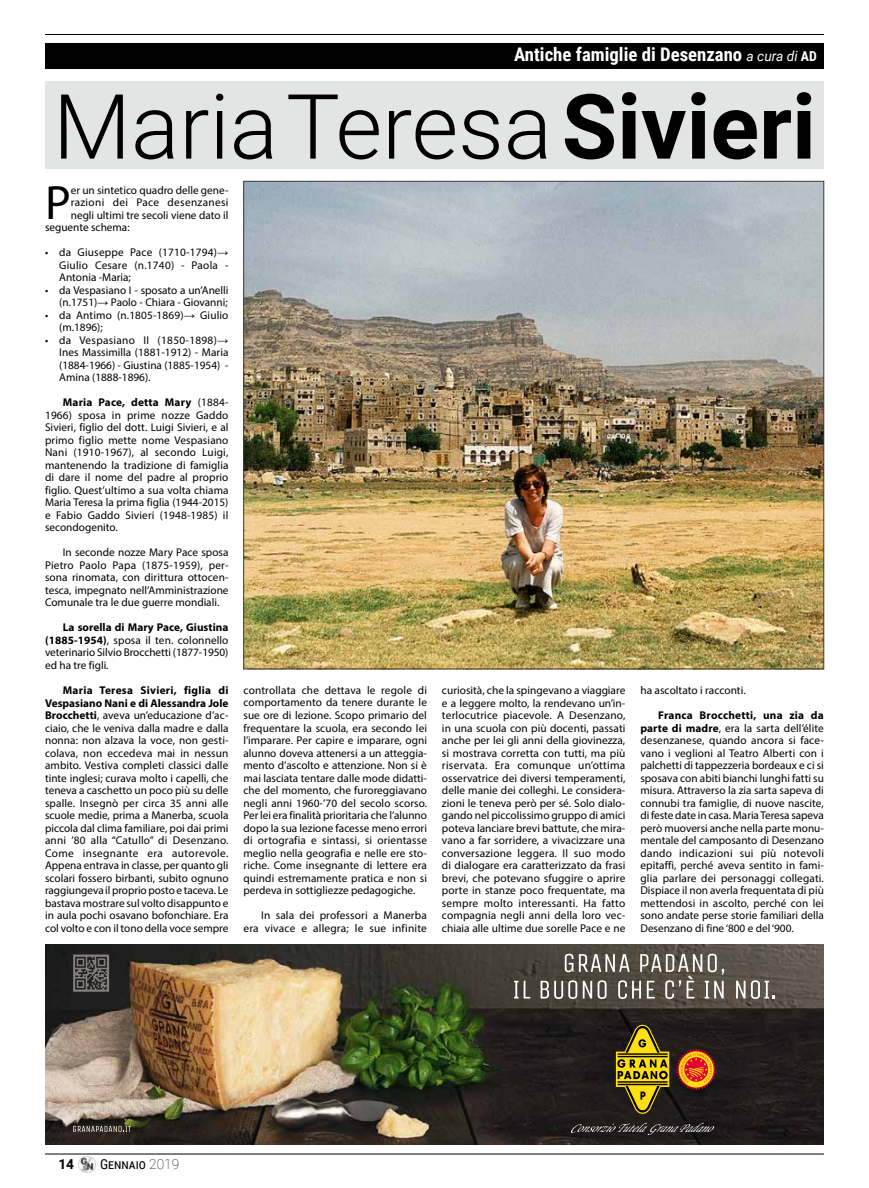
<style>
.page{position:relative;width:869px;height:1188px;background:#fff}
.page>*{position:absolute;margin:0;border:0;box-sizing:border-box;transform-origin:0 0}
.t1{font:300 90px "Roboto";color:#000}
.t2{font:48.38px "Myriad Pro";color:#000}
.t3{font:700 18.75px "Roboto Condensed";color:#fff}
.t4{font:13.75px "Roboto Condensed";color:#000}
.t5{font:700 13.75px "Roboto";color:#000}
.t6{font:11.25px/12.5px "Myriad Pro";color:#000;text-align:justify}
.t7{font:11.25px "Myriad Pro";letter-spacing:.03em;color:#000}
.s1{font-family:"Roboto";font-weight:400;font-style:italic;font-size:13.75px}
.s2{font-size:13.75px}
.s3{font-weight:700}
.s4{font-family:"Arial"}
.s5{font-family:"Roboto";font-weight:100}
</style>
<div class="page">
<hr style="left:45px;top:34px;width:778px;height:1px;background:#000">
<hr style="left:45px;top:1153px;width:778px;height:1px;background:#000">
<img style="left:79px;top:1156px;width:17px;height:16px">
<img style="left:45px;top:944px;width:778px;height:200px">
<img style="left:73px;top:954px;width:36px;height:37px">
<svg style="left:514px;top:980px;width:16px;height:18px"></svg>
<svg style="left:540px;top:980px;width:8px;height:18px"></svg>
<svg style="left:554px;top:953px;width:169px;height:45px;background:#757068"></svg>
<svg style="left:735px;top:980px;width:39px;height:18px"></svg>
<svg style="left:73px;top:1125px;width:58px;height:6px"></svg>
<svg style="left:570px;top:1122px;width:143px;height:12px;background:#413d3d"></svg>
<svg style="left:615px;top:1024px;width:54px;height:89px;background:#7a6911"></svg>
<svg style="left:676px;top:1048px;width:39px;height:41px;background:#b5571e"></svg>
<div style="left:45px;top:43px;width:778px;height:25px;background:#000"></div>
<img style="left:245px;top:183px;width:576px;height:483px">
<div style="left:45px;top:81px;width:778px;height:87px;background:#e3e4e4"></div>
<h3 class="t3" style="left:514px;top:41px;width:304px">Antiche famiglie di Desenzano <span class="s1">a cura di</span> <span class="s2">AD</span></h3>
<h1 class="t1" style="left:53px;top:63px;width:764px">Maria Teresa <span class="s3">Sivieri</span></h1>
<h2 class="t2" style="left:45px;top:172px;width:27px">P</h2>
<p class="t6" style="left:71px;top:183px;width:159px">er un sintetico quadro delle gene-</p>
<p class="t7" style="left:71px;top:195px;width:159px">razioni dei Pace desenzanesi</p>
<p class="t6" style="left:71px;top:208px;width:159px">negli ultimi tre secoli viene dato il</p>
<p class="t6" style="left:45px;top:221px;width:86px">seguente schema:</p>
<p class="t6" style="left:59px;top:246px;width:171px;text-indent:-14px">• da Giuseppe Pace (1710-1794)<span class="s4">→ </span>Giulio Cesare (n.1740) - Paola - Antonia -Maria;</p>
<p class="t6" style="left:45px;top:283px;width:185px;text-align:right">• da Vespasiano I - sposato a un’Anelli (n.1751)<span class="s4">→</span> Paolo - Chiara - Giovanni;</p>
<p class="t6" style="left:59px;top:308px;width:171px;text-indent:-14px">• da Antimo (n.1805-1869)<span class="s4">→</span> Giulio (m.1896);</p>
<p class="t6" style="left:59px;top:333px;width:171px;text-indent:-14px">• da Vespasiano II (1850-1898)<span class="s4">→ </span>Ines Massimilla (1881-1912) - Maria (1884-1966) - Giustina (1885-1954) - Amina (1888-1896).</p>
<p class="t6" style="left:45px;top:396px;width:185px;text-indent:18px"><span class="s3">Maria Pace, detta Mary</span> (1884- 1966) sposa in prime nozze Gaddo Sivieri, figlio del dott. Luigi Sivieri, e al primo figlio mette nome Vespasiano Nani (1910-1967), al secondo Luigi, mantenendo la tradizione di famiglia di dare il nome del padre al proprio figlio. Quest’ultimo a sua volta chiama Maria Teresa la prima figlia (1944-2015) e Fabio Gaddo Sivieri (1948-1985) il secondogenito.</p>
<p class="t6" style="left:45px;top:546px;width:185px;text-indent:18px">In seconde nozze Mary Pace sposa Pietro Paolo Papa (1875-1959), per&shy;sona rinomata, con dirittura ottocen&shy;tesca, impegnato nell’Amministrazione Comunale tra le due guerre mondiali.</p>
<p class="t6" style="left:45px;top:621px;width:185px;text-indent:18px"><span class="s3">La sorella di Mary Pace, Giustina (1885-1954)</span>, sposa il ten. colonnello veterinario Silvio Brocchetti (1877-1950) ed ha tre figli.</p>
<p class="t6" style="left:45px;top:683px;width:185px;text-indent:18px"><span class="s3">Maria Teresa Sivieri, figlia di Vespasiano Nani e di Alessandra Jole Brocchetti</span>, aveva un’educazione d’ac&shy;ciaio, che le veniva dalla madre e dalla nonna: non alzava la voce, non gesti&shy;colava, non eccedeva mai in nessun ambito. Vestiva completi classici dalle tinte inglesi; curava molto i capelli, che teneva a caschetto un poco più su delle spalle. Insegnò per circa 35 anni alle scuole medie, prima a Manerba, scuola piccola dal clima familiare, poi dai primi anni ’80 alla “Catullo” di Desenzano.<br>Come insegnante era autorevole.<br>Appena entrava in classe, per quanto gli scolari fossero birbanti, subito ognuno raggiungeva il proprio posto e taceva. Le bastava mostrare sul volto disappunto e in aula pochi osavano bofonchiare. Era col volto e con il tono della voce sempre</p>
<p class="t6" style="left:243px;top:683px;width:185px">controllata che dettava le regole di comportamento da tenere durante le sue ore di lezione. Scopo primario del frequentare la scuola, era secondo lei l’imparare. Per capire e imparare, ogni alunno doveva attenersi a un atteggia&shy;mento d’ascolto e attenzione. Non si è mai lasciata tentare dalle mode didatti&shy;che del momento, che furoreggiavano negli anni 1960-’70 del secolo scorso.<br>Per lei era finalità prioritaria che l’alunno dopo la sua lezione facesse meno errori di ortografia e sintassi, si orientasse meglio nella geografia e nelle ere sto&shy;riche. Come insegnante di lettere era quindi estremamente pratica e non si perdeva in sottigliezze pedagogiche.</p>
<p class="t6" style="left:243px;top:908px;width:185px;text-align:right">In sala dei professori a Manerba era vivace e allegra; le sue infinite</p>
<p class="t6" style="left:442px;top:683px;width:185px">curiosità, che la spingevano a viaggiare e a leggere molto, la rendevano un’in&shy;terlocutrice piacevole. A Desenzano, in una scuola con più docenti, passati anche per lei gli anni della giovinezza, si mostrava corretta con tutti, ma più riservata. Era comunque un’ottima osservatrice dei diversi temperamenti, delle manie dei colleghi. Le considera&shy;zioni le teneva però per sé. Solo dialo&shy;gando nel piccolissimo gruppo di amici poteva lanciare brevi battute, che mira&shy;vano a far sorridere, a vivacizzare una conversazione leggera. Il suo modo di dialogare era caratterizzato da frasi brevi, che potevano sfuggire o aprire porte in stanze poco frequentate, ma sempre molto interessanti. Ha fatto compagnia negli anni della loro vec&shy;chiaia alle ultime due sorelle Pace e ne</p>
<p class="t6" style="left:640px;top:683px;width:107px">ha ascoltato i racconti.</p>
<p class="t6" style="left:640px;top:708px;width:185px;text-indent:18px"><span class="s3">Franca Brocchetti, una zia da parte di madre</span>, era la sarta dell’élite desenzanese, quando ancora si face&shy;vano i veglioni al Teatro Alberti con i palchetti di tappezzeria bordeaux e ci si sposava con abiti bianchi lunghi fatti su misura. Attraverso la zia sarta sapeva di connubi tra famiglie, di nuove nascite, di feste date in casa. Maria Teresa sapeva però muoversi anche nella parte monu&shy;mentale del camposanto di Desenzano dando indicazioni sui più notevoli epitaffi, perché aveva sentito in fami&shy;glia parlare dei personaggi collegati.<br>Dispiace il non averla frequentata di più mettendosi in ascolto, perché con lei sono andate perse storie familiari della Desenzano di fine ‘800 e del ‘900.</p>
<p class="t5" style="left:58px;top:1154px;width:17px">14</p>
<p class="t4" style="left:100px;top:1154px;width:81px">Gennaio <span class="s5">2019</span></p>
</div>
